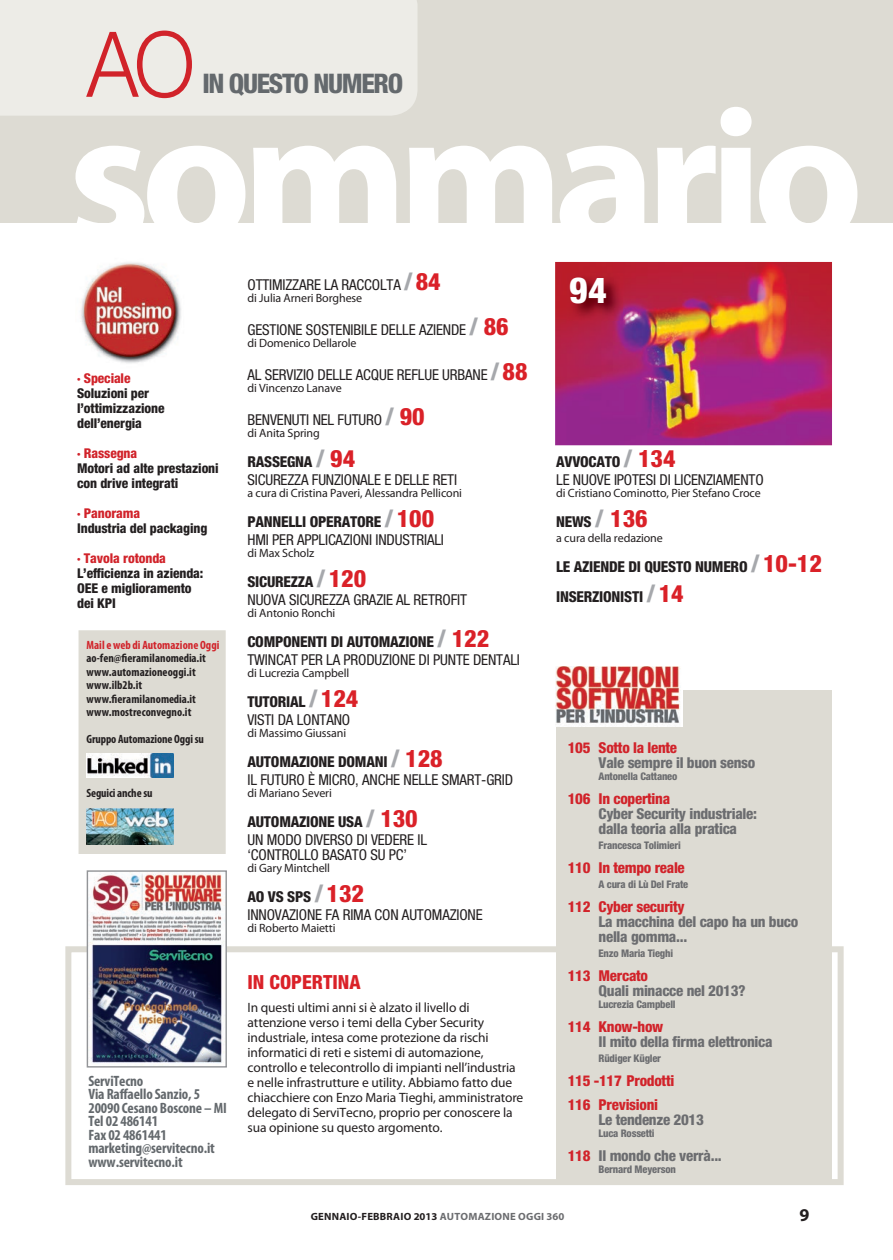
<style>
.page{position:relative;width:893px;height:1260px;background:#fff}
.page>*{position:absolute;margin:0;border:0;box-sizing:border-box;transform-origin:0 0}
.t1{font:700 192.45px "Myriad Pro";letter-spacing:-.05em;color:#fff}
.t2{font:300 90.9px "Helvetica Neue LT";color:#d1232a;scale:.9 1}
.t3{font:800 condensed 36px "Helvetica Neue LT";color:#fff}
.t4{font:800 condensed 27px "Helvetica Neue LT";letter-spacing:-.05em;color:#64696d}
.t5{font:800 condensed 19.5px "Helvetica Neue LT";color:#da2128}
.t6{font:700 18px "Myriad Pro";color:#231f20}
.t7{font:condensed 15px/18px "Helvetica Neue LT";letter-spacing:-.01em;color:#231f20}
.t8{font:800 condensed 15px/15px "Helvetica Neue LT";letter-spacing:-.02em;color:#6c6d70}
.t9{font:700 condensed 15px/13.5px "Myriad Pro";letter-spacing:-.01em;color:#64696d}
.t10{font:800 condensed 15px/24px "Helvetica Neue LT";letter-spacing:-.02em;color:#d1232a}
.t11{font:800 condensed 15px/30px "Helvetica Neue LT";letter-spacing:-.015em;color:#231f20}
.t12{font:13.5px/15px "Myriad Pro";letter-spacing:-.01em;color:#231f20}
.t13{font:800 condensed 13.5px/15px "Helvetica Neue LT";letter-spacing:-.01em;color:#231f20}
.t14{font:800 condensed 13.5px "Helvetica Neue LT";letter-spacing:-.01em;color:#d1232a}
.t15{font:12px "Myriad Pro";letter-spacing:-.01em;color:#231f20}
.t16{font:700 condensed 12px/13.5px "Myriad Pro";letter-spacing:.005em;color:#231f20}
.t17{font:700 condensed 12px "Myriad Pro";letter-spacing:.005em;color:#d1232a}
.t18{font:800 condensed 10.5px "Helvetica Neue LT";letter-spacing:-.02em;color:#6c6d70}
.t19{font:700 10.5px "Myriad Pro";letter-spacing:.02em;color:#231f20}
.s1{font-weight:800;font-size:24px;color:#a6a8ac}
.s2{font-weight:800;font-size:24px;color:#da2128}
.s3{font-weight:800}
.s4{font-size:24px;color:#a6a8ac}
.s5{font-size:24px;color:#da2128}
.s6{color:#d1232a}
.s7{color:#6c6d70}
</style>
<div class="page">
<svg style="left:65px;top:946px;width:778px;height:239px"></svg>
<div style="left:0;top:0;width:893px;height:222px;background:#dddbd3"></div>
<div style="left:0;top:0;width:417px;height:116px;background:#edece7"></div>
<div style="left:556px;top:690px;width:276px;height:494px;background:#dddbd3"></div>
<img style="left:555px;top:666px;width:127px;height:60px">
<img style="left:80px;top:262px;width:101px;height:101px">
<img style="left:87px;top:870px;width:140px;height:197px">
<div style="left:79px;top:630px;width:147px;height:224px;background:#dddbd3"></div>
<svg style="left:86px;top:753px;width:2px;height:25px"></svg>
<img style="left:88px;top:753px;width:86px;height:25px">
<img style="left:87px;top:809px;width:87px;height:36px">
<img style="left:555px;top:262px;width:277px;height:183px">
<img style="left:567px;top:273px;width:56px;height:47px">
<h2 class="t2" style="left:87px;top:9px;width:122px">AO</h2>
<h3 class="t4" style="left:202px;top:67px;width:202px">IN QUESTO NUMERO</h3>
<h1 class="t1" style="left:67px;top:52px;width:798px">sommario</h1>
<p class="t14" style="left:77px;top:369px;width:55px">· Speciale</p>
<p class="t13" style="left:77px;top:385px;width:89px">Soluzioni per l’ottimizzazione dell’energia</p>
<p class="t14" style="left:77px;top:444px;width:62px">· Rassegna</p>
<p class="t13" style="left:77px;top:460px;width:143px">Motori ad alte prestazioni con drive integrati</p>
<p class="t14" style="left:77px;top:504px;width:65px">· Panorama</p>
<p class="t13" style="left:77px;top:520px;width:132px">Industria del packaging</p>
<p class="t14" style="left:77px;top:549px;width:90px">· Tavola rotonda</p>
<p class="t13" style="left:77px;top:565px;width:128px">L’efficienza in azienda:<br>OEE e miglioramento dei KPI</p>
<p class="t17" style="left:87px;top:637px;width:134px">Mail e web di Automazione Oggi</p>
<p class="t16" style="left:87px;top:651px;width:121px">ao-fen@fieramilanomedia.it www.automazioneoggi.it www.ilb2b.it www.fieramilanomedia.it www.mostreconvegno.it</p>
<p class="t16" style="left:87px;top:732px;width:119px">Gruppo Automazione Oggi su</p>
<p class="t16" style="left:87px;top:786px;width:68px">Seguici anche su</p>
<p class="t9" style="left:88px;top:1073px;width:140px">ServiTecno<br>Via Raffaello Sanzio, 5<br>20090 Cesano Boscone – MI<br>Tel 02 486141<br>Fax 02 4861441 marketing@servitecno.it www.servitecno.it</p>
<p class="t7" style="left:247px;top:275px;width:195px">OTTIMIZZARE LA RACCOLTA <span class="s1">/</span> <span class="s2">84</span></p>
<p class="t15" style="left:247px;top:290px;width:116px">di Julia Arneri Borghese</p>
<p class="t7" style="left:247px;top:320px;width:263px">GESTIONE SOSTENIBILE DELLE AZIENDE <span class="s1">/</span> <span class="s2">86</span></p>
<p class="t15" style="left:247px;top:335px;width:111px">di Domenico Dellarole</p>
<p class="t7" style="left:247px;top:365px;width:282px">AL SERVIZIO DELLE ACQUE REFLUE URBANE <span class="s1">/</span> <span class="s2">88</span></p>
<p class="t15" style="left:247px;top:380px;width:96px">di Vincenzo Lanave</p>
<p class="t7" style="left:247px;top:410px;width:179px">BENVENUTI NEL FUTURO <span class="s1">/</span> <span class="s2">90</span></p>
<p class="t15" style="left:247px;top:425px;width:74px">di Anita Spring</p>
<p class="t7" style="left:247px;top:452px;width:211px"><span class="s3">RASSEGNA</span> <span class="s1">/</span> <span class="s2">94<br></span>SICUREZZA FUNZIONALE E DELLE RETI</p>
<p class="t15" style="left:247px;top:485px;width:216px">a cura di Cristina Paveri, Alessandra Pelliconi</p>
<p class="t7" style="left:247px;top:512px;width:198px"><span class="s3">PANNELLI OPERATORE</span> <span class="s1">/</span> <span class="s2">100<br></span>HMI PER APPLICAZIONI INDUSTRIALI</p>
<p class="t15" style="left:247px;top:545px;width:68px">di Max Scholz</p>
<p class="t7" style="left:247px;top:572px;width:221px"><span class="s3">SICUREZZA</span> <span class="s1">/</span> <span class="s2">120<br></span>NUOVA SICUREZZA GRAZIE AL RETROFIT</p>
<p class="t15" style="left:247px;top:605px;width:89px">di Antonio Ronchi</p>
<p class="t7" style="left:247px;top:632px;width:274px"><span class="s3">COMPONENTI DI AUTOMAZIONE</span> <span class="s1">/</span> <span class="s2">122<br></span>TWINCAT PER LA PRODUZIONE DI PUNTE DENTALI</p>
<p class="t15" style="left:247px;top:665px;width:103px">di Lucrezia Campbell</p>
<p class="t7" style="left:247px;top:692px;width:112px"><span class="s3">TUTORIAL</span> <span class="s1">/</span> <span class="s2">124<br></span>VISTI DA LONTANO</p>
<p class="t15" style="left:247px;top:725px;width:100px">di Massimo Giussani</p>
<p class="t7" style="left:247px;top:752px;width:267px"><span class="s3">AUTOMAZIONE DOMANI</span> <span class="s1">/</span> <span class="s2">128<br></span>IL FUTURO È MICRO, ANCHE NELLE SMART-GRID</p>
<p class="t15" style="left:247px;top:785px;width:86px">di Mariano Severi</p>
<p class="t7" style="left:247px;top:812px;width:181px"><span class="s3">AUTOMAZIONE USA</span> <span class="s1">/</span> <span class="s2">130<br></span>UN MODO DIVERSO DI VEDERE IL</p>
<p class="t7" style="left:247px;top:845px;width:161px">‘CONTROLLO BASATO SU PC’</p>
<p class="t15" style="left:247px;top:860px;width:84px">di Gary Mintchell</p>
<p class="t7" style="left:247px;top:887px;width:237px"><span class="s3">AO VS SPS</span> <span class="s1">/</span> <span class="s2">132<br></span>INNOVAZIONE FA RIMA CON AUTOMAZIONE</p>
<p class="t15" style="left:247px;top:920px;width:89px">di Roberto Maietti</p>
<h3 class="t5" style="left:247px;top:970px;width:115px">IN COPERTINA</h3>
<p class="t12" style="left:248px;top:1000px;width:277px">In questi ultimi anni si è alzato il livello di attenzione verso i temi della Cyber Security industriale, intesa come protezione da rischi informatici di reti e sistemi di automazione, controllo e telecontrollo di impianti nell’industria e nelle infrastrutture e utility. Abbiamo fatto due chiacchiere con Enzo Maria Tieghi, amministratore delegato di ServiTecno, proprio per conoscere la sua opinione su questo argomento.</p>
<h3 class="t3" style="left:569px;top:268px;width:39px">94</h3>
<p class="t7" style="left:556px;top:452px;width:209px"><span class="s3">AVVOCATO</span> <span class="s1">/</span> <span class="s2">134<br></span>LE NUOVE IPOTESI DI LICENZIAMENTO</p>
<p class="t15" style="left:556px;top:485px;width:206px">di Cristiano Cominotto, Pier Stefano Croce</p>
<p class="t11" style="left:556px;top:506px;width:93px">NEWS <span class="s4">/</span> <span class="s5">136</span></p>
<p class="t15" style="left:556px;top:530px;width:108px">a cura della redazione</p>
<p class="t11" style="left:556px;top:551px;width:267px">LE AZIENDE DI QUESTO NUMERO <span class="s4">/</span> <span class="s5">10-12<br></span>INSERZIONISTI <span class="s4">/</span> <span class="s5">14</span></p>
<p class="t10" style="left:568px;top:735px;width:111px">105 Sotto la lente</p>
<p class="t8" style="left:598px;top:754px;width:158px">Vale sempre il buon senso</p>
<p class="t18" style="left:598px;top:769px;width:80px">Antonella Cattaneo</p>
<p class="t10" style="left:568px;top:786px;width:104px">106 In copertina</p>
<p class="t8" style="left:598px;top:805px;width:160px">Cyber Security industriale: dalla teoria alla pratica</p>
<p class="t18" style="left:598px;top:838px;width:84px">Francesca Tolimieri</p>
<p class="t10" style="left:568px;top:855px;width:119px">110 In tempo reale</p>
<p class="t18" style="left:598px;top:877px;width:91px">A cura di Lù Del Frate</p>
<p class="t10" style="left:568px;top:894px;width:118px">112 Cyber security</p>
<p class="t8" style="left:598px;top:913px;width:201px">La macchina del capo ha un buco nella gomma...</p>
<p class="t18" style="left:598px;top:946px;width:76px">Enzo Maria Tieghi</p>
<p class="t10" style="left:568px;top:963px;width:82px">113 Mercato</p>
<p class="t8" style="left:598px;top:982px;width:149px">Quali minacce nel 2013?</p>
<p class="t18" style="left:598px;top:997px;width:79px">Lucrezia Campbell</p>
<p class="t10" style="left:568px;top:1014px;width:97px">114 Know-how</p>
<p class="t8" style="left:598px;top:1033px;width:175px">Il mito della firma elettronica</p>
<p class="t18" style="left:598px;top:1051px;width:64px">Rüdiger Kügler</p>
<p class="t10" style="left:568px;top:1068px;width:108px">115 -117 Prodotti<br>116 Previsioni</p>
<p class="t8" style="left:598px;top:1111px;width:107px">Le tendenze 2013</p>
<p class="t18" style="left:598px;top:1126px;width:58px">Luca Rossetti</p>
<p class="t8" style="left:568px;top:1147px;width:156px"><span class="s6">118</span> Il mondo che verrà...</p>
<p class="t18" style="left:598px;top:1162px;width:79px">Bernard Meyerson</p>
<p class="t19" style="left:311px;top:1209px;width:255px">GENNAIO-FEBBRAIO 2013 <span class="s7">AUTOMAZIONE OGGI 360</span></p>
<p class="t6" style="left:799px;top:1203px;width:11px">9</p>
</div>
